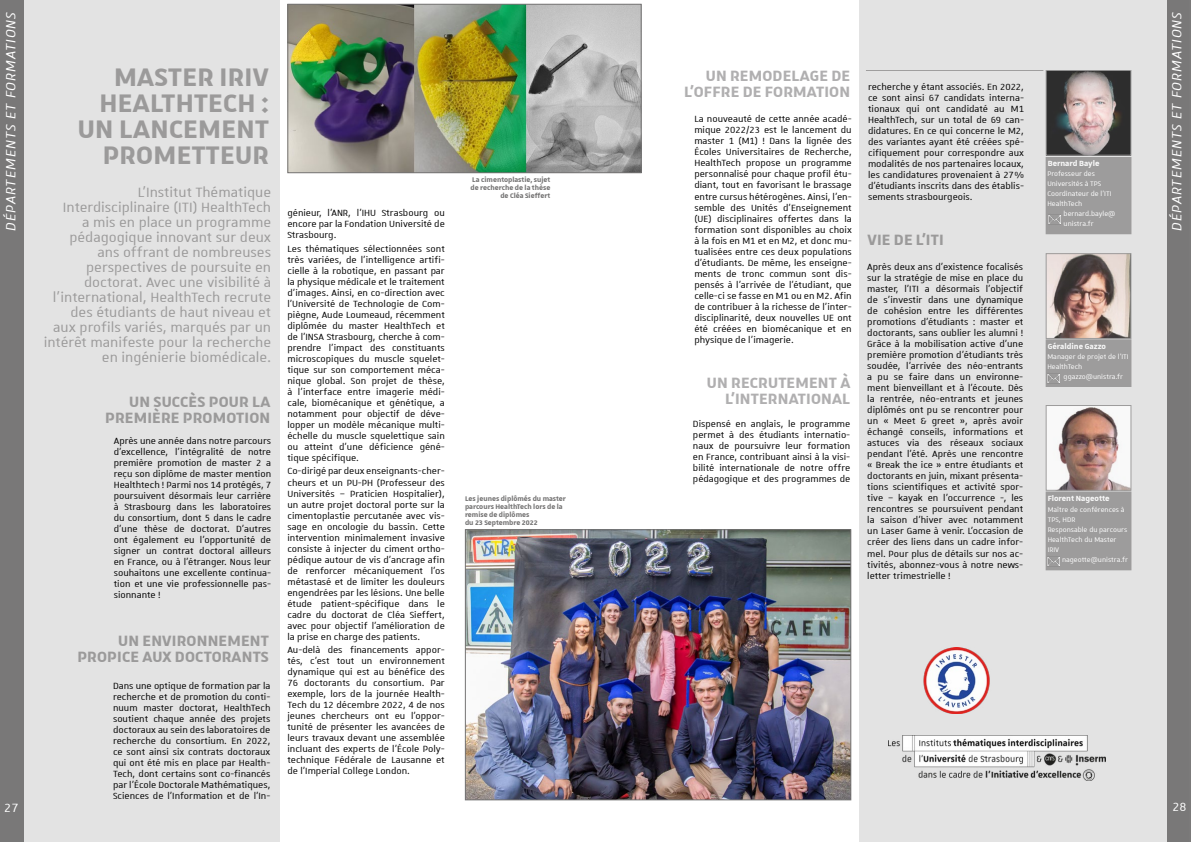
<style>
.page{position:relative;width:1191px;height:842px;background:#fff}
.page>*{position:absolute;margin:0;border:0;box-sizing:border-box;transform-origin:0 0}
.t1{font:700 34px/26px "Unistra A";letter-spacing:.01em;color:#9b9a9a;text-align:right}
.t2{font:700 20px/16px "Unistra A";letter-spacing:.01em;color:#9b9a9a;text-align:right}
.t3{font:700 20px/16px "Unistra A";letter-spacing:.01em;color:#b0afb0;text-align:right}
.t4{font:18px/15px "Unistra A";color:#9b9a9a;text-align:right}
.t5{font:italic 18px "Unistra A";letter-spacing:.05em;color:#fff}
.t6{font:16px "Unistra A";color:#fff}
.t7{font:12px/11px "Unistra A";color:#000;text-align:justify}
.t8{font:700 10px "Unistra A";color:#fff}
.t9{font:9px/10px "Unistra A";color:#fff}
.t10{font:700 9px/8px "Unistra A";color:#747373}
</style>
<div class="page">
<div style="left:859px;top:0;width:329px;height:842px;background:#e3e3e3"></div>
<div style="left:0;top:0;width:280px;height:842px;background:#e3e3e3"></div>
<img style="left:1048px;top:255px;width:81px;height:82px">
<div style="left:1046px;top:253px;width:85px;height:86px;border:1px solid #8a8989"></div>
<hr style="left:866px;top:70px;width:177px;height:1px;background:#858383">
<div style="left:1046px;top:340px;width:85px;height:47px;background:#9d9c9c"></div>
<img style="left:1048px;top:72px;width:81px;height:81px">
<div style="left:1046px;top:70px;width:85px;height:85px;border:1px solid #8a8989"></div>
<div style="left:1046px;top:157px;width:85px;height:77px;background:#9d9c9c"></div>
<svg style="left:1048px;top:214px;width:12px;height:11px"></svg>
<img style="left:923px;top:648px;width:67px;height:65px">
<svg style="left:1047px;top:373px;width:12px;height:11px"></svg>
<img style="left:467px;top:532px;width:382px;height:266px">
<div style="left:465px;top:530px;width:386px;height:270px;border:1px solid #747373"></div>
<img style="left:290px;top:6px;width:349px;height:165px">
<div style="left:288px;top:4px;width:353px;height:169px;border:1px solid #747373"></div>
<img style="left:888px;top:735px;width:217px;height:46px">
<img style="left:1048px;top:407px;width:81px;height:81px">
<div style="left:1046px;top:405px;width:85px;height:85px;border:1px solid #8c8b8b"></div>
<div style="left:1046px;top:492px;width:85px;height:78px;background:#9d9c9c"></div>
<svg style="left:1047px;top:556px;width:12px;height:11px"></svg>
<div style="left:0;top:0;width:24px;height:842px;background:#747373"></div>
<div style="left:1166px;top:0;width:25px;height:842px;background:#747373"></div>
<h3 class="t5" style="left:1px;top:231px;width:221px;rotate:-90deg">DÉPARTEMENTS ET FORMATIONS</h3>
<h3 class="t5" style="left:1167px;top:231px;width:221px;rotate:-90deg">DÉPARTEMENTS ET FORMATIONS</h3>
<h1 class="t1" style="left:78px;top:63px;width:193px">MASTER IRIV<br>HEALTHTECH :<br>UN LANCEMENT<br>PROMETTEUR</h1>
<h2 class="t3" style="left:684px;top:67px;width:167px">UN REMODELAGE DE<br>L’OFFRE DE FORMATION</h2>
<p class="t7" style="left:868px;top:81px;width:157px">recherche y étant associés. En 2022, ce sont ainsi 67 candidats interna&shy;tionaux qui ont candidaté au M1<br>HealthTech, sur un total de 69 can&shy;didatures. En ce qui concerne le M2, des variantes ayant été créées spé&shy;cifiquement pour correspondre aux modalités de nos partenaires locaux, les candidatures provenaient à 27% d’étudiants inscrits dans des établis&shy;sements strasbourgeois.</p>
<p class="t7" style="left:694px;top:113px;width:159px">La nouveauté de cette année acadé&shy;mique 2022/23 est le lancement du master 1 (M1) ! Dans la lignée des Écoles Universitaires de Recherche, HealthTech propose un programme personnalisé pour chaque profil étu&shy;diant, tout en favorisant le brassage entre cursus hétérogènes. Ainsi, l’en&shy;semble des Unités d’Enseignement (UE) disciplinaires offertes dans la formation sont disponibles au choix à la fois en M1 et en M2, et donc mu&shy;tualisées entre ces deux populations d’étudiants. De même, les enseigne&shy;ments de tronc commun sont dis&shy;pensés à l’arrivée de l’étudiant, que celle-ci se fasse en M1 ou en M2. Afin de contribuer à la richesse de l’inter&shy;disciplinarité, deux nouvelles UE ont été créées en biomécanique et en physique de l’imagerie.</p>
<p class="t8" style="left:1047px;top:158px;width:53px">Bernard Bayle</p>
<p class="t9" style="left:1047px;top:169px;width:66px">Professeur des<br>Universités à TPS<br>Coordinateur de l'ITI<br>HealthTech</p>
<p class="t9" style="left:1063px;top:209px;width:53px">bernard.bayle@ unistra.fr</p>
<p class="t10" style="left:470px;top:175px;width:81px;text-align:right">La cimentoplastie, sujet de recherche de la thèse de Cléa Sieffert</p>
<p class="t4" style="left:44px;top:184px;width:229px">L’Institut Thématique<br>Interdisciplinaire (ITI) HealthTech<br>a mis en place un programme pédagogique innovant sur deux ans offrant de nombreuses perspectives de poursuite en doctorat. Avec une visibilité à l’international, HealthTech recrute des étudiants de haut niveau et aux profils variés, marqués par un intérêt manifeste pour la recherche en ingénierie biomédicale.</p>
<p class="t7" style="left:287px;top:207px;width:159px">génieur, l’ANR, l’IHU Strasbourg ou encore par la Fondation Université de Strasbourg.</p>
<p class="t7" style="left:287px;top:242px;width:159px">Les thématiques sélectionnées sont très variées, de l’intelligence artifi&shy;cielle à la robotique, en passant par la physique médicale et le traitement d’images. Ainsi, en co-direction avec l’Université de Technologie de Com&shy;piègne, Aude Loumeaud, récemment diplômée du master HealthTech et de l’INSA Strasbourg, cherche à com&shy;prendre l’impact des constituants microscopiques du muscle squelet&shy;tique sur son comportement méca&shy;nique global. Son projet de thèse, à l’interface entre imagerie médi&shy;cale, biomécanique et génétique, a notamment pour objectif de déve&shy;lopper un modèle mécanique multi&shy;échelle du muscle squelettique sain ou atteint d’une déficience géné&shy;tique spécifique.</p>
<p class="t7" style="left:287px;top:465px;width:159px">Co-dirigé par deux enseignants-cher&shy;cheurs et un PU-PH (Professeur des Universités – Praticien Hospitalier), un autre projet doctoral porte sur la cimentoplastie percutanée avec vis&shy;sage en oncologie du bassin. Cette intervention minimalement invasive consiste à injecter du ciment ortho&shy;pédique autour de vis d’ancrage afin de renforcer mécaniquement l’os métastasé et de limiter les douleurs engendrées par les lésions. Une belle étude patient-spécifique dans le cadre du doctorat de Cléa Sieffert, avec pour objectif l’amélioration de la prise en charge des patients.</p>
<p class="t7" style="left:287px;top:644px;width:159px">Au-delà des financements appor&shy;tés, c’est tout un environnement dynamique qui est au bénéfice des 76 doctorants du consortium. Par exemple, lors de la journée Health-Tech du 12 décembre 2022, 4 de nos jeunes chercheurs ont eu l’oppor&shy;tunité de présenter les avancées de leurs travaux devant une assemblée incluant des experts de l’École Poly&shy;technique Fédérale de Lausanne et de l’Imperial College London.</p>
<h2 class="t2" style="left:867px;top:231px;width:78px">VIE DE L’ITI</h2>
<p class="t7" style="left:867px;top:261px;width:157px">Après deux ans d’existence focalisés sur la stratégie de mise en place du master, l’ITI a désormais l’objectif de s’investir dans une dynamique de cohésion entre les différentes promotions d’étudiants : master et doctorants, sans oublier les alumni !<br>Grâce à la mobilisation active d’une première promotion d’étudiants très soudée, l’arrivée des néo-entrants a pu se faire dans un environne&shy;ment bienveillant et à l’écoute. Dès la rentrée, néo-entrants et jeunes diplômés ont pu se rencontrer pour un « Meet &amp; greet », après avoir échangé conseils, informations et astuces via des réseaux sociaux pendant l’été. Après une rencontre « Break the ice » entre étudiants et doctorants en juin, mixant présenta&shy;tions scientifiques et activité spor&shy;tive – kayak en l’occurrence -, les rencontres se poursuivent pendant la saison d’hiver avec notamment un Laser Game à venir. L’occasion de créer des liens dans un cadre infor&shy;mel. Pour plus de détails sur nos ac&shy;tivités, abonnez-vous à notre news&shy;letter trimestrielle !</p>
<p class="t8" style="left:1047px;top:340px;width:60px">Géraldine Gazzo</p>
<p class="t9" style="left:1047px;top:351px;width:83px">Manager de projet de l’ITI<br>HealthTech</p>
<p class="t9" style="left:1063px;top:371px;width:61px">ggazzo@unistra.fr</p>
<h2 class="t3" style="left:707px;top:374px;width:145px">UN RECRUTEMENT À<br>L’INTERNATIONAL</h2>
<h2 class="t2" style="left:105px;top:393px;width:167px">UN SUCCÈS POUR LA<br>PREMIÈRE PROMOTION</h2>
<p class="t7" style="left:693px;top:418px;width:159px">Dispensé en anglais, le programme permet à des étudiants internatio&shy;naux de poursuivre leur formation en France, contribuant ainsi à la visi&shy;bilité internationale de notre offre pédagogique et des programmes de</p>
<p class="t7" style="left:114px;top:435px;width:159px">Après une année dans notre parcours d’excellence, l’intégralité de notre première promotion de master 2 a reçu son diplôme de master mention Healthtech ! Parmi nos 14 protégés, 7 poursuivent désormais leur carrière à Strasbourg dans les laboratoires du consortium, dont 5 dans le cadre d’une thèse de doctorat. D’autres ont également eu l’opportunité de signer un contrat doctoral ailleurs en France, ou à l’étranger. Nous leur souhaitons une excellente continua&shy;tion et une vie professionnelle pas&shy;sionnante !</p>
<p class="t8" style="left:1047px;top:493px;width:63px">Florent Nageotte</p>
<p class="t9" style="left:1047px;top:504px;width:81px">Maître de conférences à<br>TPS, HDR<br>Responsable du parcours<br>HealthTech du Master<br>IRIV</p>
<p class="t9" style="left:1062px;top:554px;width:67px">nageotte@unistra.fr</p>
<p class="t10" style="left:465px;top:494px;width:102px">Les jeunes diplômés du master parcours HealthTech lors de la remise de diplômes<br>du 23 Septembre 2022</p>
<h2 class="t2" style="left:77px;top:632px;width:193px">UN ENVIRONNEMENT<br>PROPICE AUX DOCTORANTS</h2>
<p class="t7" style="left:113px;top:679px;width:159px">Dans une optique de formation par la recherche et de promotion du conti&shy;nuum master doctorat, HealthTech soutient chaque année des projets doctoraux au sein des laboratoires de recherche du consortium. En 2022, ce sont ainsi six contrats doctoraux qui ont été mis en place par Health-Tech, dont certains sont co-financés par l’École Doctorale Mathématiques, Sciences de l’Information et de l’In-</p>
<h3 class="t6" style="left:4px;top:799px;width:16px">27</h3>
<h3 class="t6" style="left:1172px;top:799px;width:16px">28</h3>
</div>
